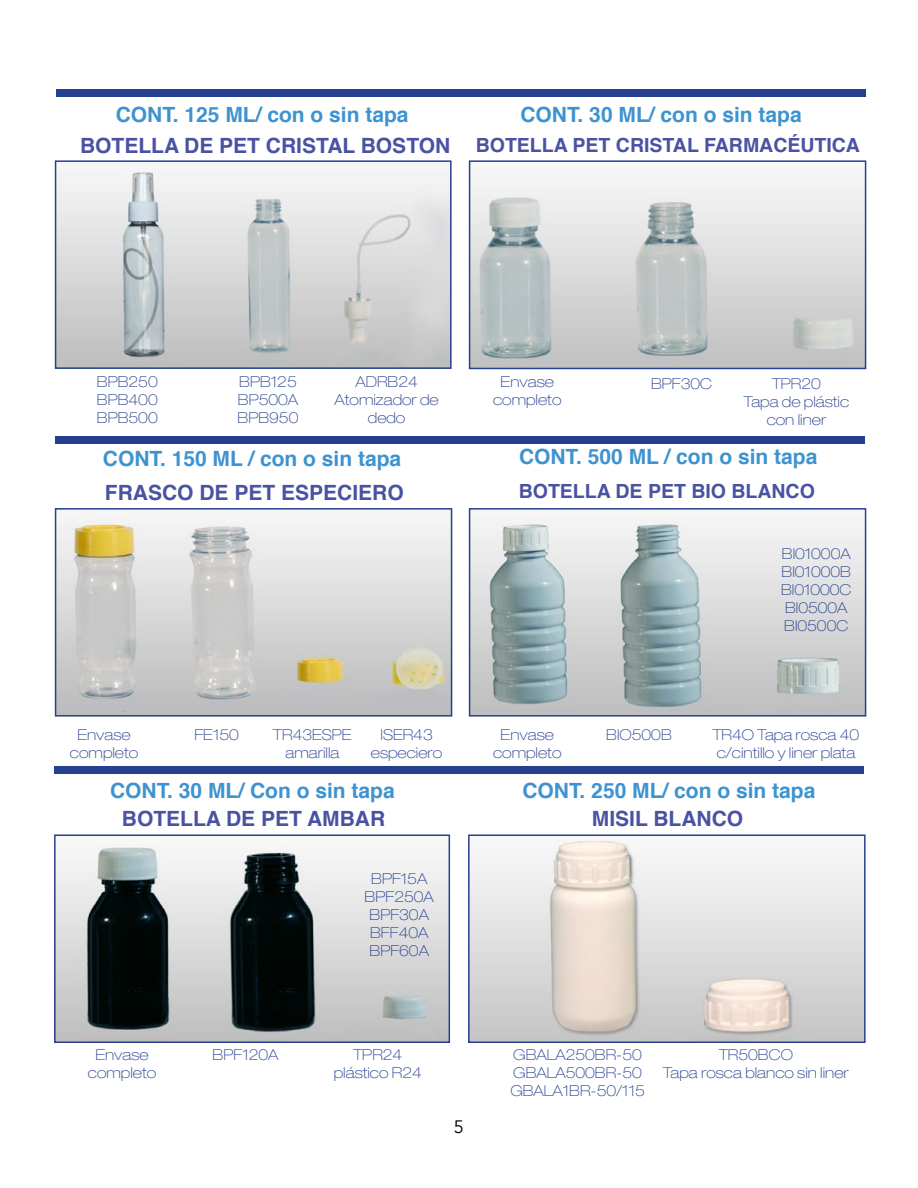
<style>
.page{position:relative;width:918px;height:1188px;background:#fff}
.page>*{position:absolute;margin:0;border:0;box-sizing:border-box;transform-origin:0 0}
.t1{font:700 21px "Helvetica";color:#3d93d0}
.t2{font:700 21px "Helvetica";color:#4952a3}
.t3{font:700 19.5px "Helvetica";color:#4952a3}
.t4{font:18px "Avenir";color:#000}
.t5{font:100 expanded 15px/18px "Helvetica Neue LT Pro";color:#25408f;text-align:center}
.s1{font-size:21px}
</style>
<div class="page">
<img style="left:58px;top:171px;width:391px;height:195px">
<div style="left:55px;top:160px;width:397px;height:209px;border:2px solid #25408f"></div>
<img style="left:58px;top:515px;width:391px;height:199px">
<div style="left:55px;top:508px;width:397px;height:209px;border:2px solid #25408f"></div>
<img style="left:472px;top:517px;width:391px;height:197px">
<div style="left:469px;top:508px;width:397px;height:209px;border:2px solid #25408f"></div>
<div style="left:55px;top:437px;width:810px;height:7px;background:#25408f"></div>
<div style="left:56px;top:89px;width:810px;height:7px;background:#25408f"></div>
<img style="left:472px;top:175px;width:391px;height:191px">
<div style="left:469px;top:160px;width:397px;height:209px;border:2px solid #25408f"></div>
<img style="left:57px;top:847px;width:390px;height:193px">
<div style="left:54px;top:834px;width:396px;height:209px;border:2px solid #25408f"></div>
<img style="left:471px;top:840px;width:392px;height:200px">
<div style="left:468px;top:834px;width:398px;height:209px;border:2px solid #25408f"></div>
<div style="left:54px;top:766px;width:810px;height:8px;background:#25408f"></div>
<h1 class="t1" style="left:116px;top:98px;width:294px">CONT. 125 ML/ con o sin tapa</h1>
<h1 class="t1" style="left:520px;top:98px;width:283px">CONT. 30 ML/ con o sin tapa</h1>
<h2 class="t3" style="left:80px;top:130px;width:782px"><span class="s1">BOTELLA DE PET CRISTAL BOSTON</span> BOTELLA PET CRISTAL FARMACÉUTICA</h2>
<p class="t5" style="left:97px;top:372px;width:62px;text-align:justify">BPB250<br>BPB400<br>BPB500</p>
<h1 class="t1" style="left:103px;top:442px;width:300px">CONT. 150 ML / con o sin tapa</h1>
<p class="t5" style="left:335px;top:372px;width:106px">ADRB24<br>Atomizador de dedo</p>
<p class="t5" style="left:493px;top:372px;width:70px">Envase completo</p>
<p class="t5" style="left:651px;top:374px;width:63px">BPF30C</p>
<h1 class="t1" style="left:519px;top:440px;width:300px">CONT. 500 ML / con o sin tapa</h1>
<p class="t5" style="left:238px;top:372px;width:62px;text-align:justify">BPB125<br>BP500A BPB950</p>
<p class="t5" style="left:744px;top:374px;width:107px">TPR20<br>Tapa de plástic con liner</p>
<h1 class="t2" style="left:105px;top:475px;width:300px">FRASCO DE PET ESPECIERO</h1>
<h2 class="t3" style="left:519px;top:476px;width:298px">BOTELLA DE PET BIO BLANCO</h2>
<p class="t5" style="left:781px;top:544px;width:72px;text-align:left">BI01000A<br>BI01000B<br>BI01000C<br>BI0500A<br>BI0500C</p>
<p class="t5" style="left:70px;top:726px;width:70px">Envase completo</p>
<p class="t5" style="left:194px;top:726px;width:46px">FE150</p>
<p class="t5" style="left:493px;top:726px;width:70px">Envase completo</p>
<p class="t5" style="left:606px;top:726px;width:67px">BIO500B</p>
<p class="t5" style="left:273px;top:726px;width:80px">TR43ESPE amarilla</p>
<p class="t5" style="left:713px;top:726px;width:148px;text-align:left">TR4O Tapa rosca 40 c/cintillo y liner plata</p>
<p class="t5" style="left:371px;top:726px;width:73px">ISER43 especiero</p>
<h1 class="t1" style="left:110px;top:774px;width:286px">CONT. 30 ML/ Con o sin tapa</h1>
<h1 class="t1" style="left:522px;top:774px;width:294px">CONT. 250 ML/ con o sin tapa</h1>
<h1 class="t2" style="left:122px;top:802px;width:265px">BOTELLA DE PET AMBAR</h1>
<h1 class="t2" style="left:592px;top:802px;width:153px">MISIL BLANCO</h1>
<p class="t5" style="left:365px;top:870px;width:71px">BPF15A<br>BPF250A<br>BPF30A<br>BFF40A<br>BPF60A</p>
<p class="t5" style="left:88px;top:1046px;width:70px">Envase completo</p>
<p class="t5" style="left:213px;top:1046px;width:67px">BPF120A</p>
<p class="t5" style="left:510px;top:1046px;width:136px;text-align:left">GBALA250BR-50<br>GBALA500BR-50<br>GBALA1BR-50/115</p>
<p class="t5" style="left:334px;top:1046px;width:90px">TPR24 plástico R24</p>
<p class="t4" style="left:454px;top:1116px;width:12px">5</p>
<p class="t5" style="left:663px;top:1046px;width:187px">TR50BCO<br>Tapa rosca blanco sin liner</p>
</div>
